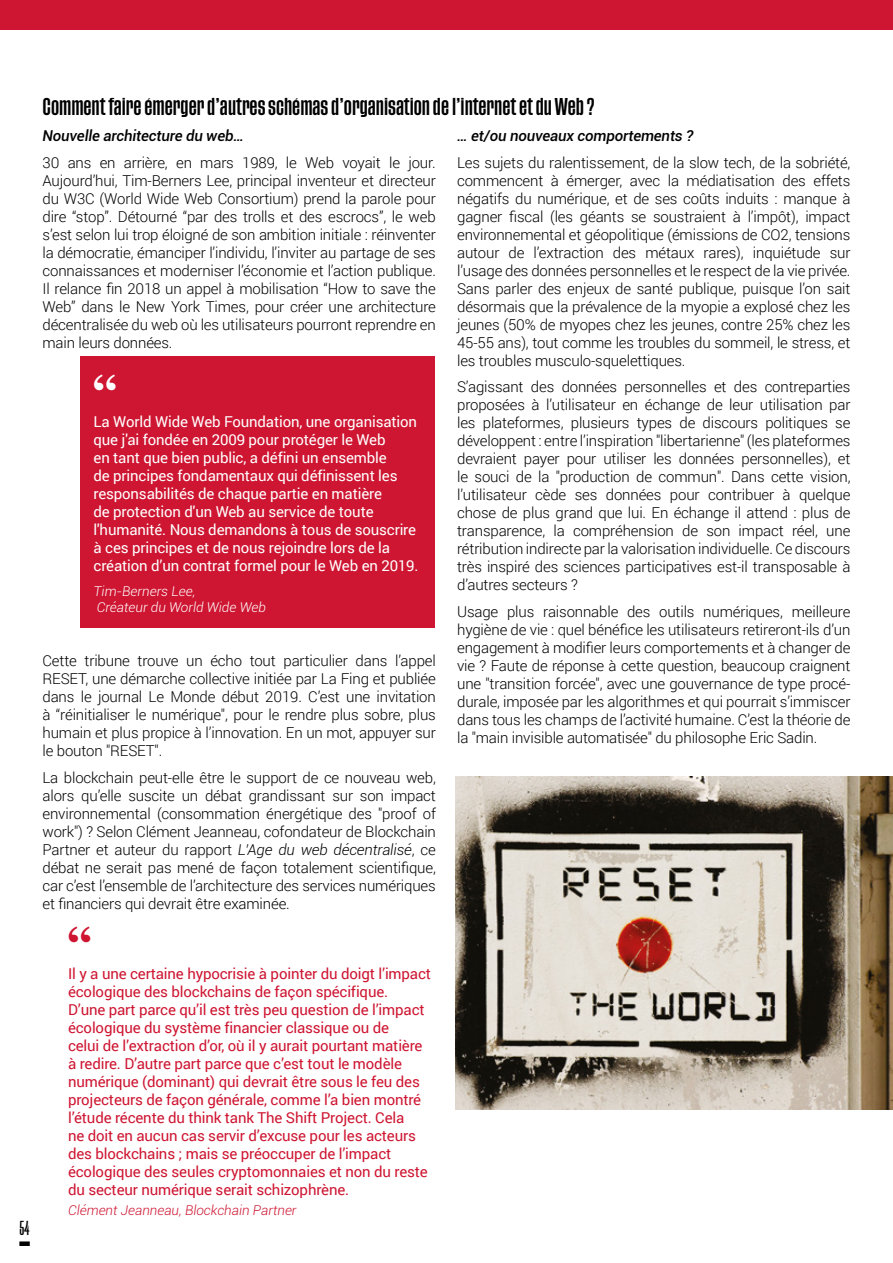
<style>
.page{position:relative;width:893px;height:1263px;background:#fff}
.page>*{position:absolute;margin:0;border:0;box-sizing:border-box;transform-origin:0 0}
.t1{font:700 48px "Century Schoolbook";color:#ce1531}
.t2{font:700 48px "Century Schoolbook";color:#fff}
.t3{font:500 18px "Tusker Grotesk 4500";color:#000}
.t4{font:300 15px/18px "Roboto";letter-spacing:-.01em;color:#000;text-align:justify}
.t5{font:15px/18px "Roboto";letter-spacing:-.01em;color:#ce1531}
.t6{font:15px/18px "Roboto";letter-spacing:-.01em;color:#fff}
.t7{font:italic 500 15px "Roboto";letter-spacing:-.01em;color:#000}
.t8{font:500 15px "Tusker Grotesk 3500";color:#000}
.t9{font:italic 300 13.5px/16.2px "Roboto";color:#fff}
.t10{font:italic 300 13.5px "Roboto";color:#ce1531}
.s1{font-style:italic}
</style>
<div class="page">
<div style="left:0;top:0;width:893px;height:30px;background:#ce1531"></div>
<div style="left:19px;top:1241px;width:11px;height:5px;background:#000"></div>
<div style="left:81px;top:356px;width:354px;height:271px;background:#ce1531"></div>
<img style="left:455px;top:776px;width:438px;height:334px">
<p class="t8" style="left:19px;top:1219px;width:12px">54</p>
<p class="t3" style="left:43px;top:96px;width:553px">Comment faire émerger d’autres schémas d’organisation de l’internet et du Web ?</p>
<p class="t7" style="left:43px;top:126px;width:203px">Nouvelle architecture du web…</p>
<p class="t4" style="left:43px;top:153px;width:395px">30 ans en arrière, en mars 1989, le Web voyait le jour.<br>Aujourd’hui, Tim-Berners Lee, principal inventeur et directeur du W3C (World Wide Web Consortium) prend la parole pour dire “stop”. Détourné “par des trolls et des escrocs”, le web s’est selon lui trop éloigné de son ambition initiale : réinventer la démocratie, émanciper l’individu, l’inviter au partage de ses connaissances et moderniser l’économie et l’action publique.<br>Il relance fin 2018 un appel à mobilisation “How to save the Web” dans le New York Times, pour créer une architecture décentralisée du web où les utilisateurs pourront reprendre en main leurs données.</p>
<p class="t7" style="left:457px;top:126px;width:238px">… et/ou nouveaux comportements ?</p>
<p class="t4" style="left:457px;top:153px;width:395px">Les sujets du ralentissement, de la slow tech, de la sobriété, commencent à émerger, avec la médiatisation des effets négatifs du numérique, et de ses coûts induits : manque à gagner fiscal (les géants se soustraient à l’impôt), impact environnemental et géopolitique (émissions de CO2, tensions autour de l’extraction des métaux rares), inquiétude sur l’usage des données personnelles et le respect de la vie privée.<br>Sans parler des enjeux de santé publique, puisque l’on sait désormais que la prévalence de la myopie a explosé chez les jeunes (50% de myopes chez les jeunes, contre 25% chez les 45-55 ans), tout comme les troubles du sommeil, le stress, et les troubles musculo-squelettiques.</p>
<p class="t4" style="left:457px;top:378px;width:395px">S’agissant des données personnelles et des contreparties proposées à l’utilisateur en échange de leur utilisation par les plateformes, plusieurs types de discours politiques se développent : entre l’inspiration "libertarienne" (les plateformes devraient payer pour utiliser les données personnelles), et le souci de la "production de commun". Dans cette vision, l’utilisateur cède ses données pour contribuer à quelque chose de plus grand que lui. En échange il attend : plus de transparence, la compréhension de son impact réel, une rétribution indirecte par la valorisation individuelle. Ce discours très inspiré des sciences participatives est-il transposable à d’autres secteurs ?</p>
<p class="t4" style="left:457px;top:602px;width:395px">Usage plus raisonnable des outils numériques, meilleure hygiène de vie : quel bénéfice les utilisateurs retireront-ils d’un engagement à modifier leurs comportements et à changer de vie ? Faute de réponse à cette question, beaucoup craignent une "transition forcée", avec une gouvernance de type procé&shy;durale, imposée par les algorithmes et qui pourrait s’immiscer dans tous les champs de l’activité humaine. C’est la théorie de la "main invisible automatisée" du philosophe Eric Sadin.</p>
<h1 class="t2" style="left:94px;top:354px;width:25px">“</h1>
<p class="t6" style="left:94px;top:412px;width:327px">La World Wide Web Foundation, une organisation que j'ai fondée en 2009 pour protéger le Web<br>en tant que bien public, a défini un ensemble<br>de principes fondamentaux qui définissent les responsabilités de chaque partie en matière<br>de protection d'un Web au service de toute l'humanité. Nous demandons à tous de souscrire à ces principes et de nous rejoindre lors de la création d’un contrat formel pour le Web en 2019.</p>
<p class="t9" style="left:94px;top:582px;width:174px">Tim-Berners Lee,<br>Créateur du World Wide Web</p>
<p class="t4" style="left:43px;top:651px;width:395px">Cette tribune trouve un écho tout particulier dans l’appel RESET, une démarche collective initiée par La Fing et publiée dans le journal Le Monde début 2019. C’est une invitation à “réinitialiser le numérique", pour le rendre plus sobre, plus humain et plus propice à l’innovation. En un mot, appuyer sur le bouton "RESET".</p>
<p class="t4" style="left:43px;top:768px;width:395px">La blockchain peut-elle être le support de ce nouveau web, alors qu’elle suscite un débat grandissant sur son impact environnemental (consommation énergétique des "proof of work") ? Selon Clément Jeanneau, cofondateur de Blockchain Partner et auteur du rapport <span class="s1">L’Age du web décentralisé</span>, ce débat ne serait pas mené de façon totalement scientifique, car c’est l’ensemble de l’architecture des services numériques et financiers qui devrait être examinée.</p>
<h1 class="t1" style="left:68px;top:906px;width:25px">“</h1>
<p class="t5" style="left:68px;top:964px;width:365px">Il y a une certaine hypocrisie à pointer du doigt l’impact écologique des blockchains de façon spécifique.<br>D’une part parce qu’il est très peu question de l’impact écologique du système financier classique ou de<br>celui de l’extraction d’or, où il y aurait pourtant matière à redire. D’autre part parce que c’est tout le modèle numérique (dominant) qui devrait être sous le feu des projecteurs de façon générale, comme l’a bien montré l’étude récente du think tank The Shift Project. Cela<br>ne doit en aucun cas servir d’excuse pour les acteurs des blockchains ; mais se préoccuper de l’impact écologique des seules cryptomonnaies et non du reste du secteur numérique serait schizophrène.</p>
<p class="t10" style="left:68px;top:1201px;width:230px">Clément Jeanneau, Blockchain Partner</p>
</div>
